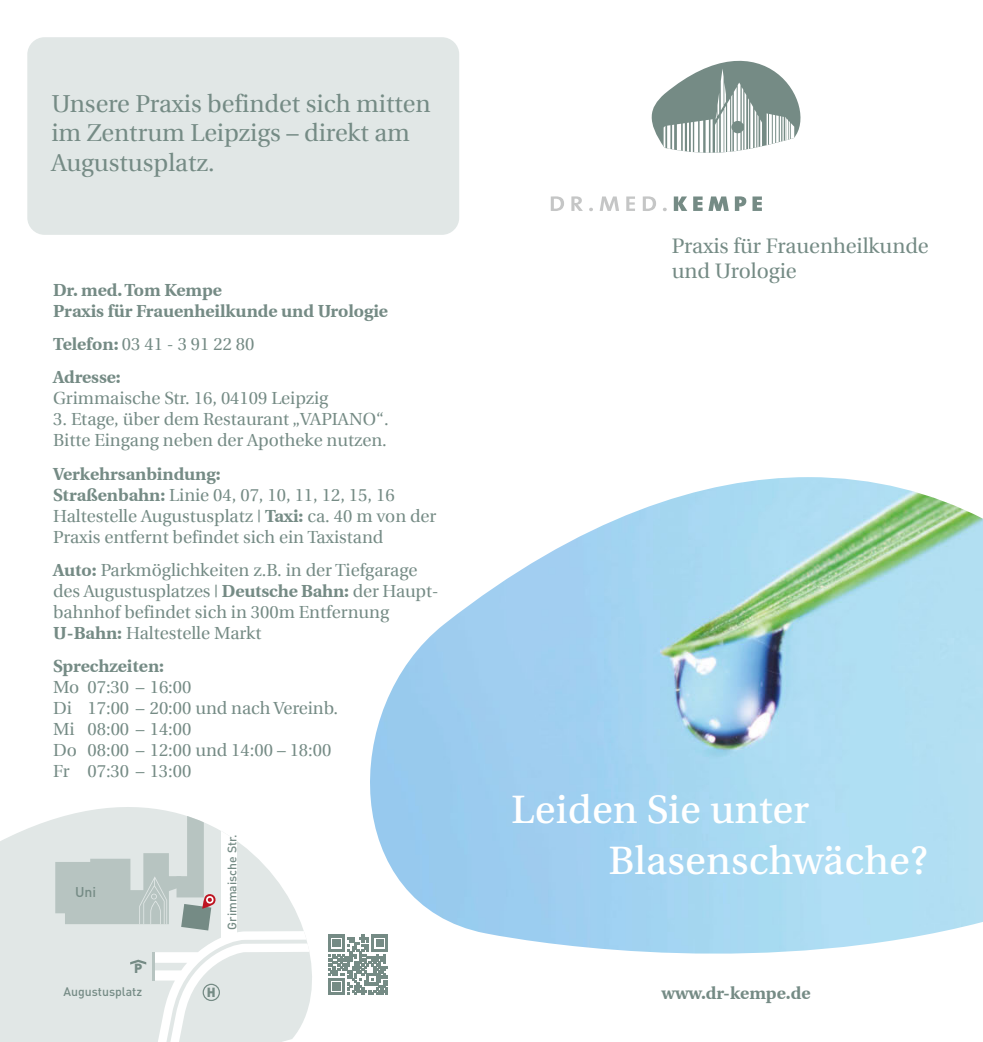
<style>
.page{position:relative;width:983px;height:1042px;background:#fff}
.page>*{position:absolute;margin:0;border:0;box-sizing:border-box;transform-origin:0 0}
.t1{font:42px/50.4px "Utopia Std Capt";color:#fff}
.t2{font:24.5px/29.4px "Utopia";color:#758b85}
.t3{font:21px/25.2px "Utopia";color:#758b85}
.t4{font:17.5px/21px "Utopia";color:#758b85}
.t5{font:700 17.5px/21px "Utopia";color:#758b85}
.t6{font:500 14px "DINOT";color:#758b85}
.t7{font:900 13.12px "DINOT";color:#758b85}
.t8{font:500 12.25px "DINOT";color:#758b85}
.s1{font-weight:400}
.s2{font-weight:700}
</style>
<div class="page">
<img style="left:372px;top:477px;width:610px;height:477px">
<div style="left:27px;top:37px;width:432px;height:198px;background:#e1e7e6;border-radius:17px"></div>
<svg style="left:550px;top:196px;width:14px;height:15px"></svg>
<svg style="left:571px;top:196px;width:11px;height:15px"></svg>
<svg style="left:589px;top:208px;width:4px;height:3px"></svg>
<svg style="left:599px;top:196px;width:20px;height:15px"></svg>
<svg style="left:626px;top:196px;width:9px;height:15px"></svg>
<svg style="left:642px;top:196px;width:14px;height:15px"></svg>
<svg style="left:673px;top:196px;width:14px;height:15px"></svg>
<svg style="left:693px;top:196px;width:9px;height:15px"></svg>
<svg style="left:708px;top:196px;width:20px;height:15px"></svg>
<svg style="left:734px;top:196px;width:12px;height:15px"></svg>
<svg style="left:752px;top:196px;width:9px;height:15px"></svg>
<svg style="left:651px;top:60px;width:150px;height:93px"></svg>
<svg style="left:0;top:755px;width:372px;height:287px"></svg>
<svg style="left:55px;top:815px;width:264px;height:227px"></svg>
<div style="left:323px;top:930px;width:69px;height:69px;background:#fff"></div>
<svg style="left:328px;top:935px;width:60px;height:60px"></svg>
<h2 class="t2" style="left:51px;top:89px;width:380px">Unsere Praxis befindet sich mitten im Zentrum Leipzigs – direkt am<br>Augustusplatz.</h2>
<p class="t5" style="left:53px;top:279px;width:336px">Dr. med. Tom Kempe<br>Praxis für Frauenheilkunde und Urologie</p>
<p class="t5" style="left:53px;top:328px;width:203px;line-height:33.2px">Telefon: <span class="s1">03 41 - 3 91 22 80<br></span>Adresse:</p>
<p class="t4" style="left:53px;top:388px;width:276px">Grimmaische Str. 16, 04109 Leipzig</p>
<p class="t4" style="left:53px;top:409px;width:337px">3. Etage, über dem Restaurant „VAPIANO“.<br>Bitte Eingang neben der Apotheke nutzen.</p>
<p class="t4" style="left:53px;top:463px;width:384px"><span class="s2">Verkehrsanbindung:<br>Straßenbahn:</span> Linie 04, 07, 10, 11, 12, 15, 16<br>Haltestelle Augustusplatz | <span class="s2">Taxi:</span> ca. 40 m von der Praxis entfernt befindet sich ein Taxistand</p>
<p class="t4" style="left:53px;top:560px;width:387px"><span class="s2">Auto:</span> Parkmöglichkeiten z.B. in der Tiefgarage des Augustusplatzes | <span class="s2">Deutsche Bahn:</span> der Haupt&shy;bahnhof befindet sich in 300m Entfernung <span class="s2">U-Bahn:</span> Haltestelle Markt</p>
<p class="t5" style="left:53px;top:656px;width:112px">Sprechzeiten:</p>
<p class="t4" style="left:53px;top:677px;width:286px">Mo 07:30 – 16:00<br>Di 17:00 – 20:00 und nach Vereinb.<br>Mi 08:00 – 14:00<br>Do 08:00 – 12:00 und 14:00 – 18:00<br>Fr 07:30 – 13:00</p>
<p class="t6" style="left:75px;top:883px;width:23px">Uni</p>
<p class="t7" style="left:134px;top:959px;width:10px">P</p>
<p class="t8" style="left:64px;top:983px;width:80px">Augustusplatz</p>
<p class="t8" style="left:224px;top:929px;width:97px;rotate:-90deg">Grimmaische Str.</p>
<p class="t7" style="left:207px;top:983px;width:10px">H</p>
<p class="t3" style="left:671px;top:234px;width:258px">Praxis für Frauenheilkunde und Urologie</p>
<h1 class="t1" style="left:608px;top:785px;width:321px;text-indent:-97px">Leiden Sie unter<br>Blasenschwäche?</h1>
<p class="t5" style="left:661px;top:982px;width:150px">www.dr-kempe.de</p>
</div>
